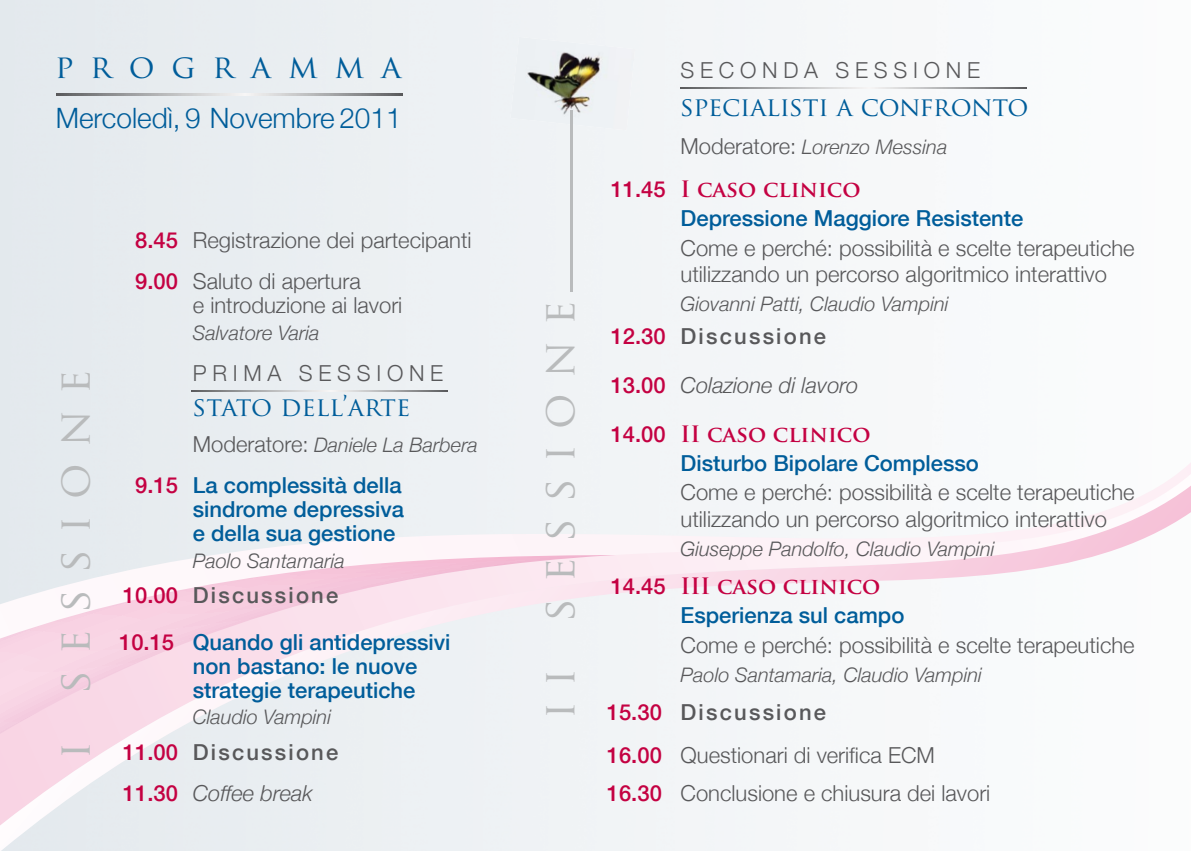
<style>
.page{position:relative;width:1191px;height:851px;background:#fff}
.page>*{position:absolute;margin:0;border:0;box-sizing:border-box;transform-origin:0 0}
.t1{font:44px "Trajan Pro";letter-spacing:.37em;color:#b9bbbc}
.t2{font:32px "Trajan Pro";letter-spacing:.525em;color:#005d9a}
.t3{font:300 28px "Helvetica Neue";color:#005d9a}
.t4{font:26px "Trajan Pro";letter-spacing:-.01em;color:#005d9a}
.t5{font:300 22px/26.4px "Helvetica Neue";color:#58585a}
.t6{font:500 22px/24px "Helvetica Neue";color:#005d9a}
.t7{font:700 22px "Trajan Pro";color:#c40142}
.t8{font:500 22px/41px "Helvetica Neue";letter-spacing:.1em;color:#58585a}
.t9{font:300 22px "Helvetica Neue";letter-spacing:.26em;color:#58585a}
.t10{font:italic 300 22px "Helvetica Neue";color:#58585a}
.t11{font:italic 300 20px "Helvetica Neue";color:#58585a}
.s1{font-weight:500;color:#c40142}
.s2{font-style:normal;font-size:22px}
.s3{color:#c40142}
.s4{color:#58585a}
.s5{font-weight:300;font-style:italic}
.s6{font-family:"Helvetica Neue";font-weight:500}
.s7{font-weight:500;font-style:normal;color:#c40142}
.s8{font-weight:500}
</style>
<div class="page">
<img style="left:0;top:0;width:1027px;height:462px">
<svg style="left:0;top:462px;width:1191px;height:12px"></svg>
<svg style="left:0;top:474px;width:1190px;height:11px"></svg>
<svg style="left:0;top:485px;width:1191px;height:365px"></svg>
<svg style="left:57px;top:93px;width:346px;height:2px"></svg>
<svg style="left:192px;top:390px;width:255px;height:1px"></svg>
<img style="left:510px;top:37px;width:125px;height:93px">
<svg style="left:680px;top:88px;width:346px;height:1px"></svg>
<hr style="left:571px;top:110px;width:2px;height:182px;background:#b9bbbc">
<h2 class="t2" style="left:55px;top:46px;width:347px">PROGRAMMA</h2>
<p class="t3" style="left:56px;top:101px;width:347px">Mercoledì, 9 Novembre 2011</p>
<h1 class="t1" style="left:46px;top:758px;width:390px;rotate:-90deg">I SESSIONE</h1>
<p class="t5" style="left:135px;top:219px;width:338px;line-height:41px"><span class="s1">8.45</span> Registrazione dei partecipanti<br><span class="s1">9.00</span> Saluto di apertura</p>
<p class="t5" style="left:193px;top:291px;width:211px">e introduzione ai lavori</p>
<p class="t11" style="left:193px;top:321px;width:128px">Salvatore Varia</p>
<p class="t9" style="left:193px;top:359px;width:252px">PRIMA SESSIONE</p>
<p class="t4" style="left:193px;top:390px;width:219px">STATO DELL’ARTE</p>
<p class="t11" style="left:193px;top:432px;width:287px"><span class="s2">Moderatore:</span> Daniele La Barbera</p>
<p class="t6" style="left:193px;top:472px;width:213px;text-align:justify;text-indent:-58px"><span class="s3">9.15</span> La complessità della sindrome depressiva e della sua gestione</p>
<p class="t11" style="left:193px;top:548px;width:153px">Paolo Santamaria</p>
<p class="t6" style="left:119px;top:571px;width:333px;line-height:46.6px"><span class="s3">10.00</span> <span class="s4">Discussione<br></span><span class="s3">10.15</span> Quando gli antidepressivi</p>
<p class="t6" style="left:193px;top:653px;width:226px">non bastano: le nuove strategie terapeutiche</p>
<p class="t11" style="left:193px;top:705px;width:140px">Claudio Vampini</p>
<p class="t8" style="left:123px;top:731px;width:217px"><span class="s3">11.00</span> Discussione<br><span class="s3">11.30</span> <span class="s5">Coffee break</span></p>
<h1 class="t1" style="left:530px;top:718px;width:419px;rotate:-90deg">II SESSIONE</h1>
<p class="t9" style="left:680px;top:57px;width:301px">SECONDA SESSIONE</p>
<p class="t4" style="left:680px;top:90px;width:349px">SPECIALISTI A CONFRONTO</p>
<p class="t11" style="left:680px;top:134px;width:268px"><span class="s2">Moderatore:</span> Lorenzo Messina</p>
<p class="t7" style="left:610px;top:175px;width:251px"><span class="s6">11.45</span> I caso clinico</p>
<p class="t6" style="left:680px;top:206px;width:344px">Depressione Maggiore Resistente</p>
<p class="t5" style="left:680px;top:234px;width:455px">Come e perché: possibilità e scelte terapeutiche utilizzando un percorso algoritmico interattivo</p>
<p class="t11" style="left:680px;top:292px;width:269px">Giovanni Patti, Claudio Vampini</p>
<p class="t8" style="left:610px;top:315px;width:217px"><span class="s3">12.30</span> Discussione</p>
<p class="t10" style="left:610px;top:371px;width:249px"><span class="s7">13.00</span> Colazione di lavoro</p>
<p class="t7" style="left:610px;top:420px;width:261px"><span class="s6">14.00</span> II caso clinico</p>
<p class="t6" style="left:680px;top:451px;width:300px">Disturbo Bipolare Complesso</p>
<p class="t5" style="left:680px;top:479px;width:455px">Come e perché: possibilità e scelte terapeutiche utilizzando un percorso algoritmico interattivo</p>
<p class="t11" style="left:680px;top:537px;width:315px">Giuseppe Pandolfo, Claudio Vampini</p>
<p class="t7" style="left:610px;top:572px;width:271px"><span class="s6">14.45</span> III caso clinico</p>
<p class="t6" style="left:680px;top:603px;width:225px">Esperienza sul campo</p>
<p class="t5" style="left:680px;top:631px;width:455px">Come e perché: possibilità e scelte terapeutiche</p>
<p class="t11" style="left:680px;top:662px;width:303px">Paolo Santamaria, Claudio Vampini</p>
<p class="t5" style="left:607px;top:689px;width:329px;line-height:43.4px"><span class="s1">15.30</span> <span class="s8">Discussione<br></span><span class="s1">16.00</span> Questionari di verifica ECM</p>
<p class="t5" style="left:607px;top:779px;width:385px"><span class="s1">16.30</span> Conclusione e chiusura dei lavori</p>
</div>
